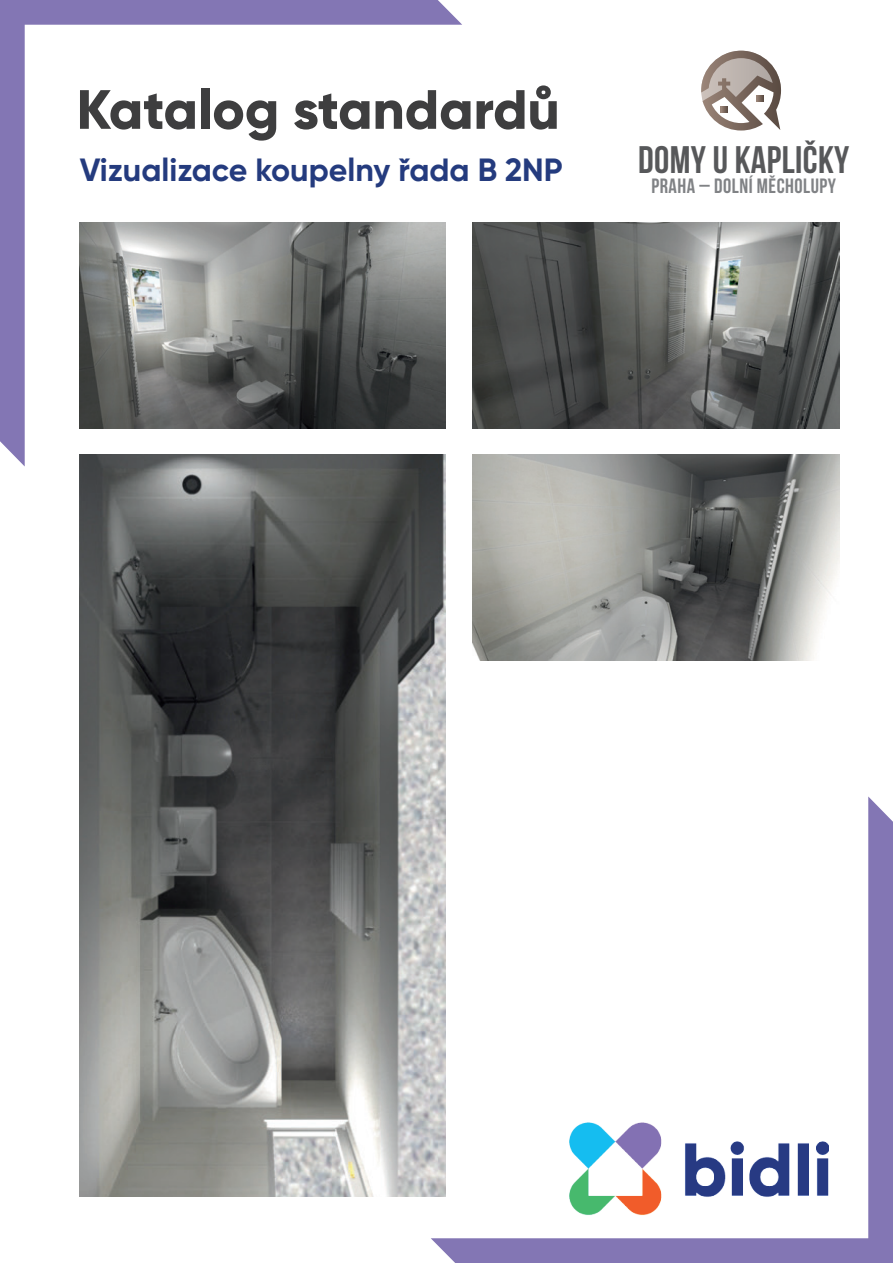
<style>
.page{position:relative;width:893px;height:1263px;background:#fff}
.page>*{position:absolute;margin:0;border:0;box-sizing:border-box;transform-origin:0 0}
.t1{font:800 55.2px "Gilroy";color:#3e3e3f}
.t2{font:38.4px "Bebas Neue";letter-spacing:.01em;color:#57585a}
.t3{font:700 32.1px "Gilroy";color:#243b7e}
.t4{font:20.7px "Bebas Neue";letter-spacing:.025em;color:#808285}
</style>
<div class="page">
<svg style="left:701px;top:51px;width:80px;height:80px"></svg>
<img style="left:473px;top:223px;width:366px;height:206px">
<img style="left:80px;top:466px;width:366px;height:730px">
<img style="left:473px;top:454px;width:366px;height:207px">
<svg style="left:0;top:0;width:462px;height:466px"></svg>
<svg style="left:431px;top:796px;width:462px;height:467px"></svg>
<h1 class="t1" style="left:77px;top:75px;width:485px">Katalog standardů</h1>
<p class="t3" style="left:80px;top:149px;width:485px">Vizualizace koupelny řada B 2NP</p>
<p class="t2" style="left:638px;top:139px;width:213px">DOMY U KAPLIČKY</p>
<p class="t4" style="left:651px;top:175px;width:186px">PRAHA – DOLNÍ MĚCHOLUPY</p>
</div>
